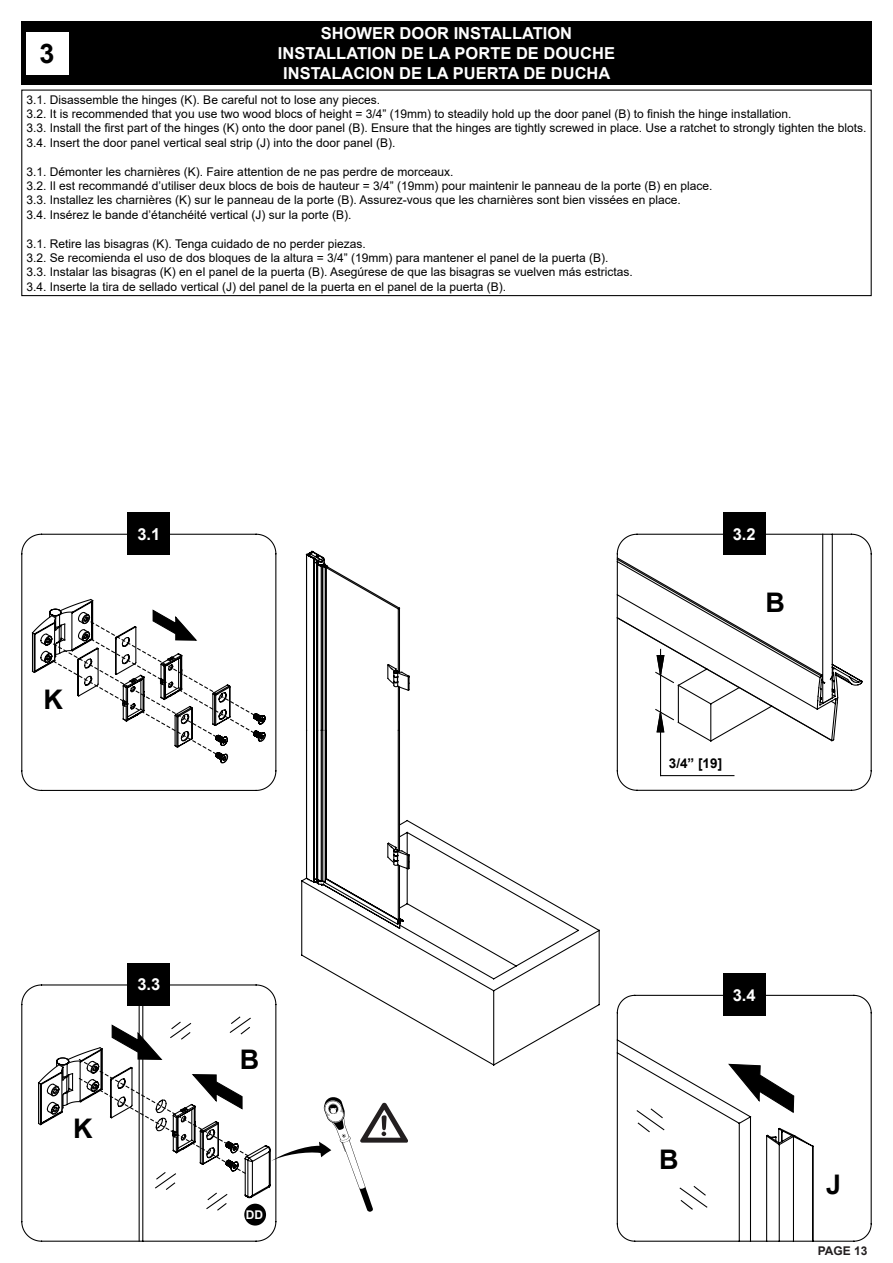
<style>
.page{position:relative;width:893px;height:1263px;background:#fff}
.page>*{position:absolute;margin:0;border:0;box-sizing:border-box;transform-origin:0 0}
.t1{font:700 27px "Arial";color:#000}
.t2{font:700 16.5px "Arial";color:#fff}
.t3{font:700 13.5px "Arial";color:#000}
.t4{font:12px "Arial";color:#000}
.t5{font:700 12px "Arial";color:#231f20}
.t6{font:700 12px "Arial";color:#fff}
</style>
<div class="page">
<div style="left:21px;top:21px;width:851px;height:64px;background:#000"></div>
<div style="left:21px;top:90px;width:851px;height:206px;border:1px solid #000"></div>
<div style="left:26px;top:32px;width:42px;height:42px;background:#fff"></div>
<svg style="left:616px;top:994px;width:256px;height:248px"></svg>
<div style="left:723px;top:973px;width:42px;height:43px;background:#000"></div>
<svg style="left:21px;top:533px;width:256px;height:258px"></svg>
<svg style="left:31px;top:598px;width:246px;height:172px"></svg>
<svg style="left:21px;top:984px;width:256px;height:258px"></svg>
<svg style="left:52px;top:984px;width:187px;height:258px"></svg>
<svg style="left:616px;top:533px;width:256px;height:258px"></svg>
<div style="left:128px;top:512px;width:42px;height:43px;background:#000"></div>
<div style="left:723px;top:512px;width:42px;height:43px;background:#000"></div>
<div style="left:128px;top:963px;width:42px;height:43px;background:#000"></div>
<svg style="left:727px;top:1063px;width:68px;height:51px"></svg>
<div style="left:669px;top:758px;width:53px;height:10px;background:#fff"></div>
<svg style="left:37px;top:1016px;width:371px;height:196px"></svg>
<div style="left:244px;top:1204px;width:22px;height:21px;background:#000;border-radius:50%"></div>
<svg style="left:300px;top:821px;width:300px;height:245px"></svg>
<svg style="left:305px;top:550px;width:105px;height:379px"></svg>
<p class="t2" style="left:321px;top:22px;width:253px">SHOWER DOOR INSTALLATION</p>
<p class="t2" style="left:278px;top:42px;width:339px">INSTALLATION DE LA PORTE DE DOUCHE</p>
<p class="t2" style="left:283px;top:62px;width:329px">INSTALACION DE LA PUERTA DE DUCHA</p>
<p class="t4" style="left:27px;top:91px;width:355px">3.1. Disassemble the hinges (K). Be careful not to lose any pieces.</p>
<p class="t4" style="left:27px;top:106px;width:766px">3.2. It is recommended that you use two wood blocs of height = 3/4” (19mm) to steadily hold up the door panel (B) to finish the hinge installation.</p>
<p class="t4" style="left:27px;top:120px;width:841px">3.3. Install the first part of the hinges (K) onto the door panel (B). Ensure that the hinges are tightly screwed in place. Use a ratchet to strongly tighten the blots.</p>
<p class="t4" style="left:27px;top:134px;width:370px">3.4. Insert the door panel vertical seal strip (J) into the door panel (B).</p>
<p class="t4" style="left:27px;top:163px;width:428px">3.1. Démonter les charnières (K). Faire attention de ne pas perdre de morceaux.</p>
<p class="t4" style="left:27px;top:178px;width:687px">3.2. Il est recommandé d’utiliser deux blocs de bois de hauteur = 3/4” (19mm) pour maintenir le panneau de la porte (B) en place.</p>
<p class="t4" style="left:27px;top:192px;width:656px">3.3. Installez les charnières (K) sur le panneau de la porte (B). Assurez-vous que les charnières sont bien vissées en place.</p>
<p class="t4" style="left:27px;top:206px;width:326px">3.4. Insérez le bande d’étanchéité vertical (J) sur la porte (B).</p>
<p class="t4" style="left:27px;top:235px;width:341px">3.1. Retire las bisagras (K). Tenga cuidado de no perder piezas.</p>
<p class="t4" style="left:27px;top:250px;width:583px">3.2. Se recomienda el uso de dos bloques de la altura = 3/4” (19mm) para mantener el panel de la puerta (B).</p>
<p class="t4" style="left:27px;top:264px;width:608px">3.3. Instalar las bisagras (K) en el panel de la puerta (B). Asegúrese de que las bisagras se vuelven más estrictas.</p>
<p class="t4" style="left:27px;top:278px;width:481px">3.4. Inserte la tira de sellado vertical (J) del panel de la puerta en el panel de la puerta (B).</p>
<p class="t1" style="left:40px;top:34px;width:17px">3</p>
<p class="t1" style="left:43px;top:681px;width:21px">K</p>
<p class="t2" style="left:137px;top:522px;width:24px">3.1</p>
<p class="t2" style="left:733px;top:522px;width:24px">3.2</p>
<p class="t1" style="left:765px;top:584px;width:21px">B</p>
<p class="t3" style="left:669px;top:754px;width:55px">3/4” [19]</p>
<p class="t2" style="left:137px;top:973px;width:24px">3.3</p>
<p class="t1" style="left:73px;top:1109px;width:21px">K</p>
<p class="t1" style="left:240px;top:1041px;width:21px">B</p>
<p class="t6" style="left:246px;top:1207px;width:19px">DD</p>
<p class="t2" style="left:733px;top:983px;width:24px">3.4</p>
<p class="t1" style="left:659px;top:1141px;width:21px">B</p>
<p class="t1" style="left:826px;top:1166px;width:17px">J</p>
<p class="t5" style="left:818px;top:1242px;width:51px">PAGE 13</p>
</div>
